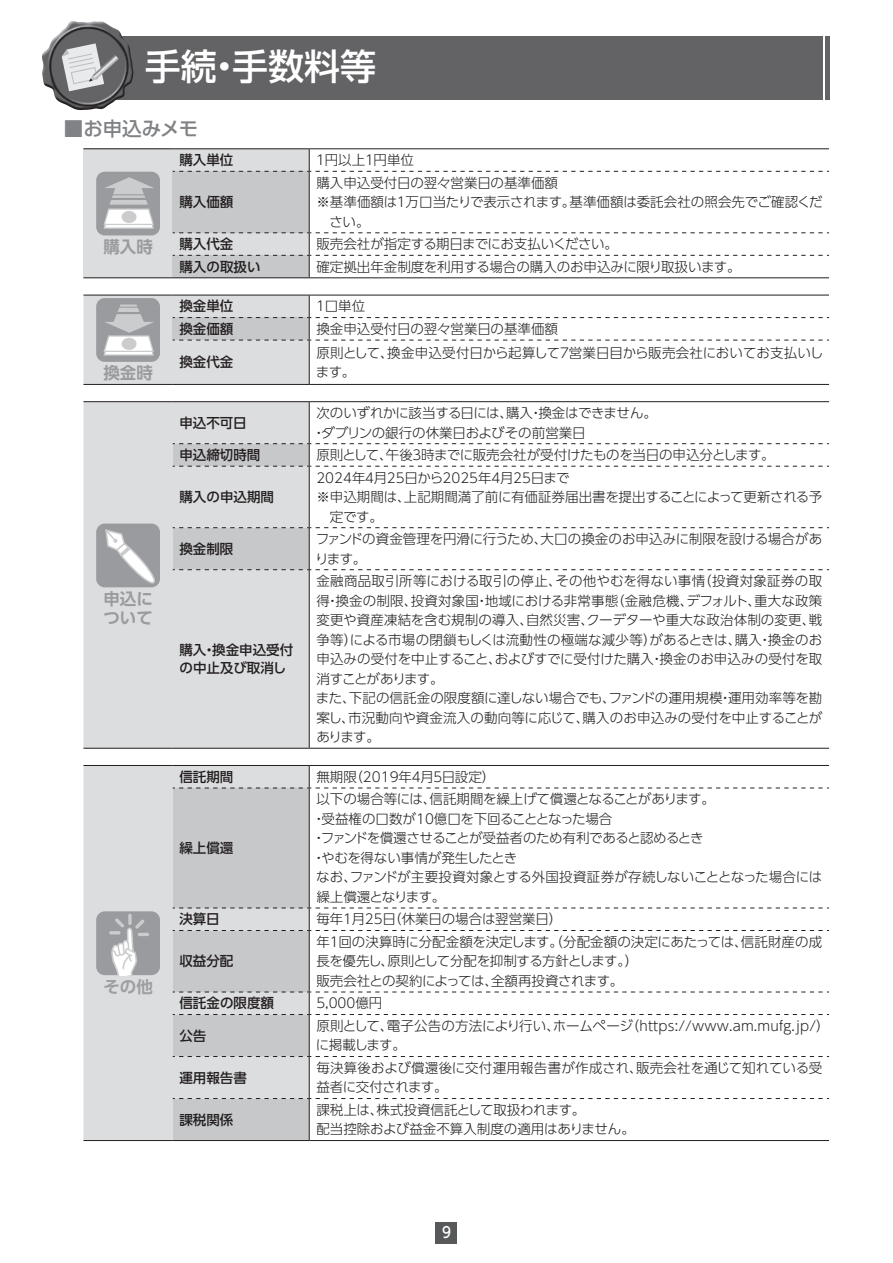
<style>
.page{position:relative;width:893px;height:1263px;background:#fff}
.page>*{position:absolute;margin:0;border:0;box-sizing:border-box;transform-origin:0 0}
.t1{font:500 36px "UD Shin Go Pro";color:#fff}
.t2{font:500 19.5px "UD Shin Go Pro";letter-spacing:-.005em;color:#808285}
.t3{font:700 16.5px/19.5px "UD Shin Go Pro De";color:#999b9e}
.t4{font:700 16.5px "UD Shin Go Pro De";color:#9d9fa2}
.t5{font:500 15px "UD Shin Go Pro";color:#fff;scale:.9 1}
.t6{font:300 13.5px/19.5px "UD Shin Go Pro";color:#231f20}
.t7{font:300 13.5px/19.5px "UD Shin Go Pro";letter-spacing:-.02em;color:#231f20}
.t8{font:500 13.5px/17.2px "UD Shin Go Pro";color:#231f20}
.t9{font:300 13.5px/19.5px "UD Shin Go Pro";letter-spacing:-.025em;color:#231f20}
.t10{font:300 13.5px "UD Shin Go Pro";letter-spacing:-.03em;color:#231f20}
.t11{font:300 13.5px "UD Shin Go Pro";letter-spacing:-.035em;color:#231f20}
.t12{font:300 13.5px "UD Shin Go Pro";letter-spacing:-.055em;color:#231f20}
</style>
<div class="page">
<div style="left:436px;top:1222px;width:21px;height:21px;background:#57585a"></div>
<div style="left:83px;top:149px;width:90px;height:129px;background:#dcdddf"></div>
<hr style="left:83px;top:148px;width:90px;height:1px;background:#231f20">
<hr style="left:83px;top:277px;width:90px;height:1px;background:#231f20">
<hr style="left:173px;top:148px;width:136px;height:1px;background:#231f20">
<hr style="left:309px;top:148px;width:520px;height:1px;background:#231f20">
<hr style="left:173px;top:277px;width:136px;height:1px;background:#231f20">
<hr style="left:309px;top:277px;width:520px;height:1px;background:#231f20">
<svg style="left:173px;top:149px;width:656px;height:128px"></svg>
<div style="left:96px;top:172px;width:64px;height:63px;background:#999b9e;border-radius:9px"></div>
<svg style="left:103px;top:177px;width:51px;height:52px"></svg>
<hr style="left:83px;top:384px;width:90px;height:1px;background:#231f20">
<hr style="left:173px;top:384px;width:136px;height:1px;background:#231f20">
<hr style="left:309px;top:384px;width:520px;height:1px;background:#231f20">
<svg style="left:83px;top:295px;width:746px;height:89px"></svg>
<div style="left:83px;top:402px;width:226px;height:346px;background:#dcdddf"></div>
<hr style="left:83px;top:401px;width:90px;height:1px;background:#231f20">
<hr style="left:83px;top:748px;width:90px;height:1px;background:#231f20">
<hr style="left:173px;top:401px;width:136px;height:1px;background:#231f20">
<hr style="left:309px;top:401px;width:520px;height:1px;background:#231f20">
<hr style="left:309px;top:402px;width:1px;height:41px;background:#231f20">
<hr style="left:309px;top:570px;width:1px;height:178px;background:#231f20">
<hr style="left:173px;top:748px;width:136px;height:1px;background:#231f20">
<hr style="left:309px;top:748px;width:520px;height:1px;background:#231f20">
<svg style="left:173px;top:443px;width:656px;height:127px"></svg>
<div style="left:96px;top:524px;width:64px;height:63px;background:#999b9e;border-radius:9px"></div>
<svg style="left:104px;top:528px;width:56px;height:63px"></svg>
<div style="left:83px;top:766px;width:90px;height:374px;background:#dcdddf"></div>
<svg style="left:173px;top:789px;width:136px;height:351px;background:#c9cacc"></svg>
<hr style="left:83px;top:765px;width:90px;height:1px;background:#231f20">
<hr style="left:173px;top:765px;width:136px;height:1px;background:#231f20">
<hr style="left:309px;top:765px;width:520px;height:1px;background:#231f20">
<hr style="left:309px;top:788px;width:1px;height:120px;background:#231f20">
<hr style="left:309px;top:931px;width:1px;height:61px;background:#231f20">
<hr style="left:309px;top:1015px;width:1px;height:41px;background:#231f20">
<hr style="left:309px;top:1057px;width:1px;height:41px;background:#231f20">
<hr style="left:309px;top:1099px;width:1px;height:41px;background:#231f20">
<hr style="left:173px;top:1140px;width:136px;height:1px;background:#231f20">
<hr style="left:309px;top:1140px;width:520px;height:1px;background:#231f20">
<hr style="left:83px;top:1140px;width:90px;height:1px;background:#231f20">
<svg style="left:173px;top:766px;width:656px;height:23px"></svg>
<svg style="left:173px;top:908px;width:656px;height:23px"></svg>
<svg style="left:173px;top:992px;width:656px;height:23px"></svg>
<svg style="left:173px;top:1056px;width:656px;height:1px"></svg>
<svg style="left:173px;top:1098px;width:656px;height:1px"></svg>
<div style="left:96px;top:911px;width:64px;height:64px;background:#999b9e;border-radius:9px"></div>
<svg style="left:128px;top:914px;width:4px;height:11px"></svg>
<svg style="left:109px;top:918px;width:40px;height:57px"></svg>
<div style="left:83px;top:36px;width:740px;height:63px;background:#636366"></div>
<hr style="left:825px;top:36px;width:4px;height:63px;background:#636366">
<img style="left:42px;top:21px;width:92px;height:90px">
<svg style="left:62px;top:43px;width:57px;height:48px"></svg>
<h1 class="t1" style="left:145px;top:37px;width:233px">手続・手数料等</h1>
<h2 class="t2" style="left:64px;top:112px;width:136px">■お申込みメモ</h2>
<p class="t3" style="left:103px;top:236px;width:51px">購入時</p>
<p class="t3" style="left:103px;top:363px;width:51px">換金時</p>
<p class="t3" style="left:103px;top:588px;width:51px">申込について</p>
<p class="t4" style="left:103px;top:973px;width:51px">その他</p>
<p class="t8" style="left:179px;top:151px;width:55px">購入単位</p>
<p class="t6" style="left:314px;top:150px;width:102px">１円以上１円単位</p>
<p class="t8" style="left:179px;top:193px;width:55px">購入価額</p>
<p class="t6" style="left:316px;top:172px;width:243px">購入申込受付日の翌々営業日の基準価額</p>
<p class="t6" style="left:316px;top:192px;width:508px">※基準価額は１万口当たりで表示されます。基準価額は委託会社の照会先でご確認くだ</p>
<p class="t6" style="left:330px;top:211px;width:42px">さい。</p>
<p class="t8" style="left:179px;top:235px;width:55px">購入代金</p>
<p class="t7" style="left:316px;top:234px;width:303px">販売会社が指定する期日までにお支払いください。</p>
<p class="t8" style="left:179px;top:258px;width:83px">購入の取扱い</p>
<p class="t6" style="left:316px;top:256px;width:426px">確定拠出年金制度を利用する場合の購入のお申込みに限り取扱います。</p>
<p class="t8" style="left:179px;top:297px;width:55px">換金単位</p>
<p class="t6" style="left:314px;top:296px;width:53px">１口単位</p>
<p class="t8" style="left:179px;top:320px;width:55px">換金価額</p>
<p class="t6" style="left:316px;top:319px;width:243px">換金申込受付日の翌々営業日の基準価額</p>
<p class="t8" style="left:179px;top:353px;width:55px">換金代金</p>
<p class="t6" style="left:316px;top:342px;width:509px">原則として、換金申込受付日から起算して７営業日目から販売会社においてお支払いします。</p>
<p class="t8" style="left:179px;top:414px;width:69px">申込不可日</p>
<p class="t7" style="left:312px;top:403px;width:346px;text-indent:4px">次のいずれかに該当する日には、購入・換金はできません。・ダブリンの銀行の休業日およびその前営業日</p>
<p class="t8" style="left:179px;top:446px;width:82px">申込締切時間</p>
<p class="t10" style="left:316px;top:444px;width:460px">原則として、午後３時までに販売会社が受付けたものを当日の申込分とします。</p>
<p class="t8" style="left:179px;top:488px;width:96px">購入の申込期間</p>
<p class="t7" style="left:316px;top:467px;width:255px">2024年４月25日から2025年４月25日まで</p>
<p class="t6" style="left:316px;top:487px;width:507px">※申込期間は、上記期間満了前に有価証券届出書を提出することによって更新される予</p>
<p class="t6" style="left:330px;top:506px;width:55px">定です。</p>
<p class="t8" style="left:179px;top:540px;width:55px">換金制限</p>
<p class="t6" style="left:315px;top:529px;width:509px">ファンドの資金管理を円滑に行うため、大口の換金のお申込みに制限を設ける場合があります。</p>
<p class="t8" style="left:179px;top:641px;width:115px">購入・換金申込受付の中止及び取消し</p>
<p class="t6" style="left:316px;top:571px;width:508px">金融商品取引所等における取引の停止、その他やむを得ない事情（投資対象証券の取得・換金の制限、投資対象国・地域における非常事態（金融危機、デフォルト、重大な政策変更や資産凍結を含む規制の導入、自然災害、クーデターや重大な政治体制の変更、戦争等）による市場の閉鎖もしくは流動性の極端な減少等）があるときは、購入・換金のお申込みの受付を中止すること、およびすでに受付けた購入・換金のお申込みの受付を取消すことがあります。<br>また、下記の信託金の限度額に達しない場合でも、ファンドの運用規模・運用効率等を勘案し、市況動向や資金流入の動向等に応じて、購入のお申込みの受付を中止することがあります。</p>
<p class="t8" style="left:179px;top:768px;width:55px">信託期間</p>
<p class="t6" style="left:316px;top:766px;width:181px">無期限（2019年４月５日設定）</p>
<p class="t8" style="left:179px;top:839px;width:55px">繰上償還</p>
<p class="t7" style="left:316px;top:789px;width:400px">以下の場合等には、信託期間を繰上げて償還となることがあります。</p>
<p class="t6" style="left:312px;top:808px;width:302px">・受益権の口数が10億口を下回ることとなった場合</p>
<p class="t11" style="left:312px;top:827px;width:393px">・ファンドを償還させることが受益者のため有利であると認めるとき</p>
<p class="t6" style="left:312px;top:847px;width:206px">・やむを得ない事情が発生したとき</p>
<p class="t6" style="left:316px;top:867px;width:508px">なお、ファンドが主要投資対象とする外国投資証券が存続しないこととなった場合には</p>
<p class="t12" style="left:316px;top:886px;width:130px">繰上償還となります。</p>
<p class="t8" style="left:179px;top:910px;width:42px">決算日</p>
<p class="t7" style="left:316px;top:909px;width:247px">毎年１月25日（休業日の場合は翌営業日）</p>
<p class="t8" style="left:179px;top:952px;width:55px">収益分配</p>
<p class="t9" style="left:316px;top:931px;width:507px">年１回の決算時に分配金額を決定します。（分配金額の決定にあたっては、信託財産の成長を優先し、原則として分配を抑制する方針とします。）<br>販売会社との契約によっては、全額再投資されます。</p>
<p class="t8" style="left:179px;top:994px;width:96px">信託金の限度額</p>
<p class="t6" style="left:316px;top:993px;width:68px">5,000億円</p>
<p class="t8" style="left:179px;top:1026px;width:28px">公告</p>
<p class="t6" style="left:316px;top:1015px;width:515px">原則として、電子公告の方法により行い、ホームページ（https://www.am.mufg.jp/）に掲載します。</p>
<p class="t8" style="left:179px;top:1068px;width:69px">運用報告書</p>
<p class="t6" style="left:316px;top:1057px;width:507px">毎決算後および償還後に交付運用報告書が作成され、販売会社を通じて知れている受益者に交付されます。</p>
<p class="t8" style="left:179px;top:1110px;width:55px">課税関係</p>
<p class="t6" style="left:316px;top:1099px;width:320px">課税上は、株式投資信託として取扱われます。<br>配当控除および益金不算入制度の適用はありません。</p>
<p class="t5" style="left:442px;top:1220px;width:11px">9</p>
</div>
